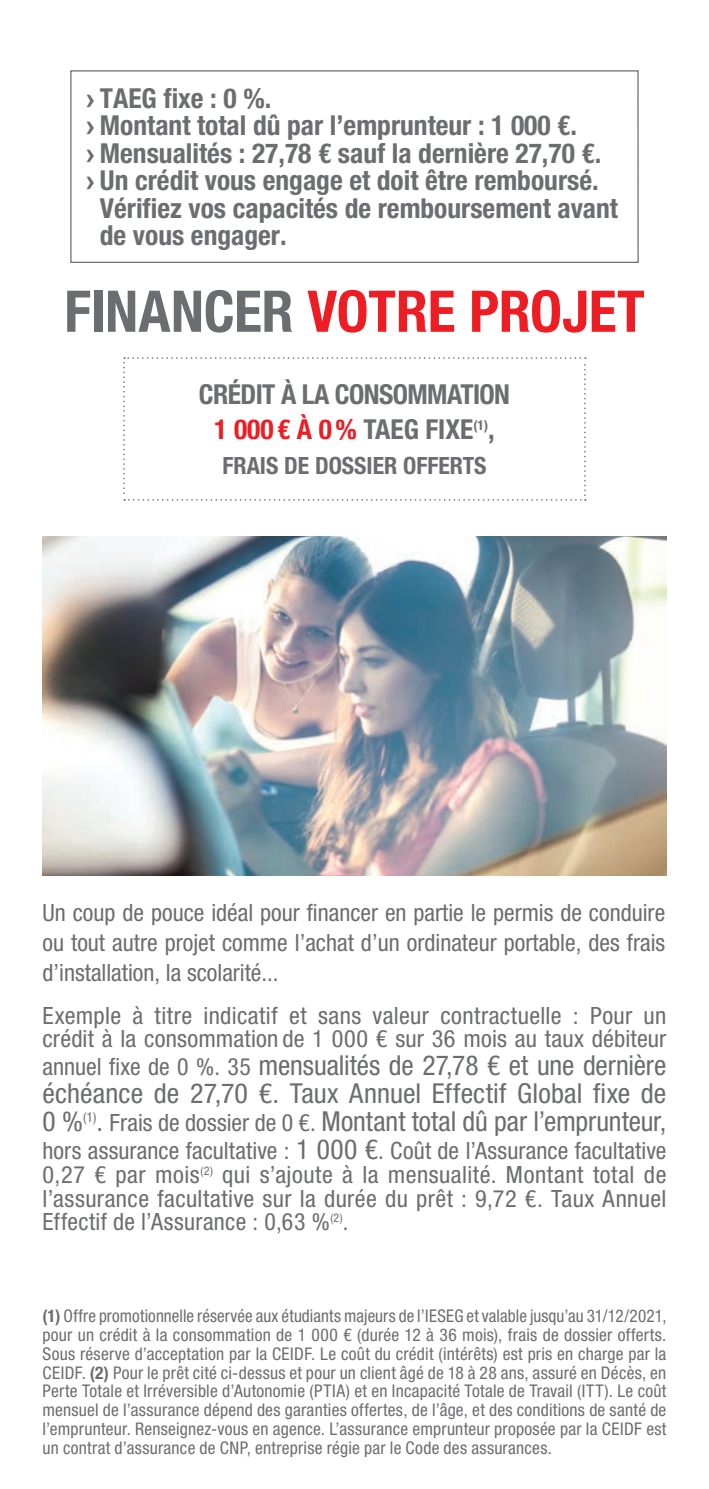
<style>
.page{position:relative;width:709px;height:1489px;background:#fff}
.page>*{position:absolute;margin:0;border:0;box-sizing:border-box;transform-origin:0 0}
.t1{font:700 condensed 57.5px "Helvetica Neue LT Pro";letter-spacing:-.005em;color:#ee1d23}
.body{font:700 condensed 27.5px "Helvetica Neue LT Pro";color:#6c6d70}
.t2{font:condensed 27.5px/28px "Helvetica Neue LT Pro";color:#6c6d70;text-align:justify}
.body-2{font:700 condensed 27.5px/35px "Helvetica Neue LT Pro";letter-spacing:-.02em;color:#6c6d70;text-align:center}
.t3{font:condensed 23.75px/23.5px "Helvetica Neue LT Pro";letter-spacing:.01em;color:#6c6d70;text-align:justify}
.body-3{font:700 condensed 23.75px "Helvetica Neue LT Pro";color:#6c6d70}
.t4{font:condensed 17.5px/18.8px "Helvetica Neue LT Pro";letter-spacing:.015em;color:#6c6d70;text-align:justify}
.s1{font-family:"Arial";font-stretch:normal}
.s2{color:#6c6d70}
.s3{color:#ee1d23}
.s4{font-size:23.75px}
.s5{font-size:27.5px}
.s6{font-weight:700}
</style>
<div class="page">
<img style="left:43px;top:536px;width:623px;height:339px">
<svg style="left:123px;top:357px;width:463px;height:143px"></svg>
<div style="left:70px;top:70px;width:568px;height:193px;border:1px solid #6c6d70"></div>
<p class="body" style="left:86px;top:82px;width:187px"><span class="s1">›</span> TAEG fixe : 0 %.</p>
<p class="body" style="left:86px;top:109px;width:493px"><span class="s1">›</span> Montant total dû par l’emprunteur : 1 000 €.</p>
<p class="body" style="left:86px;top:137px;width:517px"><span class="s1">›</span> Mensualités : 27,78 € sauf la dernière 27,70 €.</p>
<p class="body" style="left:86px;top:164px;width:514px"><span class="s1">›</span> Un crédit vous engage et doit être remboursé.</p>
<p class="body" style="left:100px;top:192px;width:519px">Vérifiez vos capacités de remboursement avant</p>
<p class="body" style="left:100px;top:219px;width:188px">de vous engager.</p>
<p class="t1" style="left:64px;top:277px;width:582px"><span class="s2">FINANCER</span> VOTRE PROJET</p>
<p class="body-2" style="left:199px;top:376px;width:313px">CRÉDIT À LA CONSOMMATION<br><span class="s3">1 000 € À 0%</span> TAEG FIXE<sup>(1)</sup>,</p>
<p class="body-3" style="left:222px;top:451px;width:265px">FRAIS DE DOSSIER OFFERTS</p>
<p class="t3" style="left:43px;top:896px;width:624px;line-height:30px">Un coup de pouce idéal pour financer en partie le permis de conduire ou tout autre projet comme l’achat d’un ordinateur portable, des frais d’installation, la scolarité...</p>
<p class="t3" style="left:43px;top:1003px;width:625px">Exemple à titre indicatif et sans valeur contractuelle : Pour un crédit à la consommation de 1 000 € sur 36 mois au taux débiteur</p>
<p class="t2" style="left:43px;top:1051px;width:625px"><span class="s4">annuel fixe de 0 %. 35</span> mensualités de 27,78 € et une dernière échéance de 27,70 €. Taux Annuel Effectif Global fixe de 0 %<sup>(1)</sup>. <span class="s4">Frais de dossier de 0 €.</span> Montant total dû par l’emprunteur,</p>
<p class="t3" style="left:43px;top:1138px;width:625px">hors assurance facultative : <span class="s5">1 000 €</span>. Coût de l’Assurance facultative 0,27 € par mois<sup>(2)</sup> qui s’ajoute à la mensualité. Montant total de l’assurance facultative sur la durée du prêt : 9,72 €. Taux Annuel Effectif de l’Assurance : 0,63 %<sup>(2)</sup>.</p>
<p class="t4" style="left:43px;top:1306px;width:625px"><span class="s6">(1)</span> Offre promotionnelle réservée aux étudiants majeurs de l’IESEG et valable jusqu’au 31/12/2021, pour un crédit à la consommation de 1 000 € (durée 12 à 36 mois), frais de dossier offerts.<br>Sous réserve d’acceptation par la CEIDF. Le coût du crédit (intérêts) est pris en charge par la CEIDF. <span class="s6">(2)</span> Pour le prêt cité ci-dessus et pour un client âgé de 18 à 28 ans, assuré en Décès, en Perte Totale et Irréversible d’Autonomie (PTIA) et en Incapacité Totale de Travail (ITT). Le coût mensuel de l’assurance dépend des garanties offertes, de l’âge, et des conditions de santé de l’emprunteur. Renseignez-vous en agence. L’assurance emprunteur proposée par la CEIDF est un contrat d’assurance de CNP, entreprise régie par le Code des assurances.</p>
</div>
